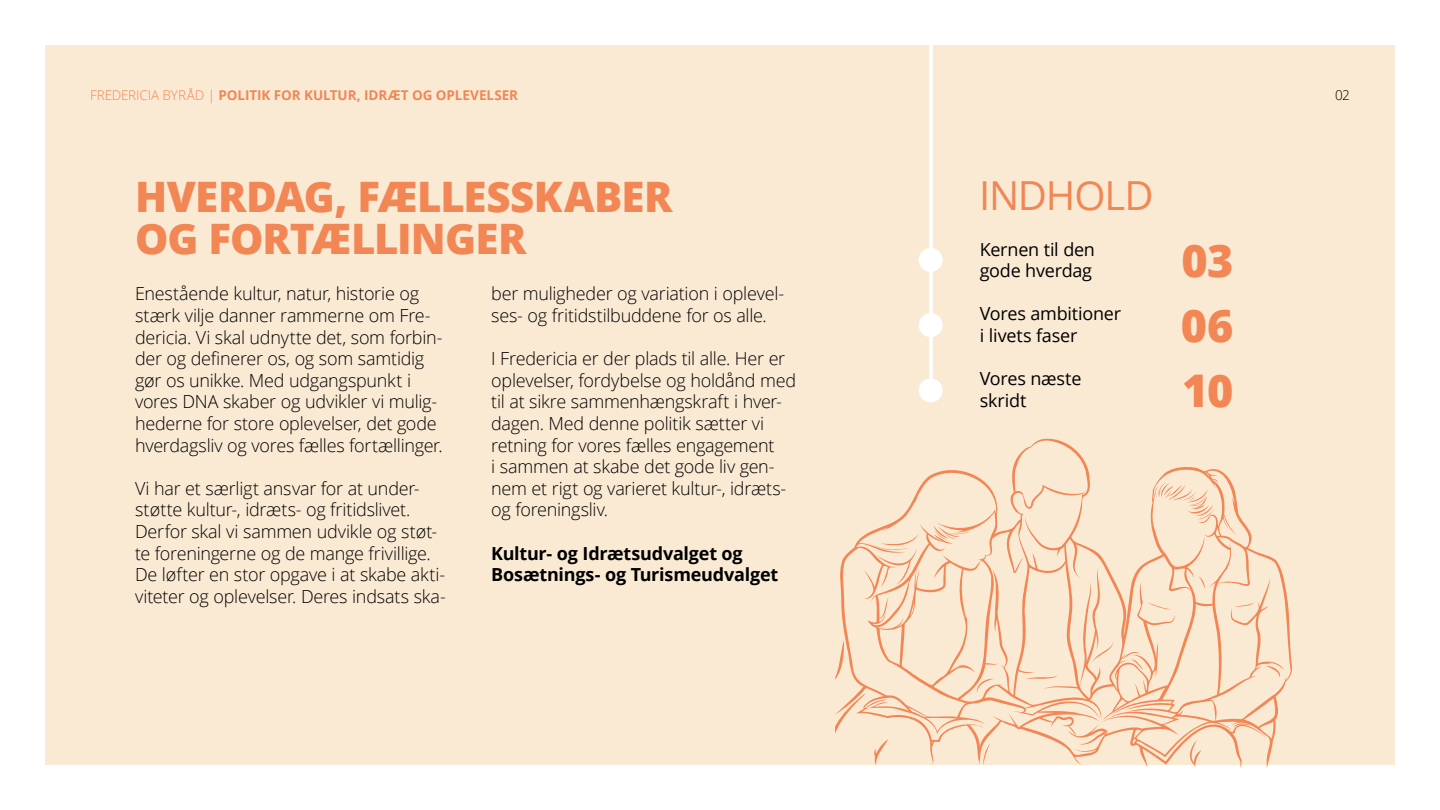
<style>
.page{position:relative;width:1440px;height:810px;background:#fff}
.page>*{position:absolute;margin:0;border:0;box-sizing:border-box;transform-origin:0 0}
.FK_brød{font:800 45px "Open Sans";color:#f28655}
.FK_Rubrik_Screen{font:800 42px/42px "Open Sans";letter-spacing:-.02em;color:#f28655}
.FK_Rubrik_Screen-2{font:40.05px "Open Sans";letter-spacing:-.03em;color:#f28655}
.FK_brød-2{font:300 18px/21.6px "Open Sans";letter-spacing:-.015em;color:#000}
.FK_brød-3{font:18px/21.6px "Open Sans";letter-spacing:-.015em;color:#000}
.FK_brød-4{font:700 18px/21.6px "Open Sans";letter-spacing:-.01em;color:#000}
.t1{font:700 13.5px "Open Sans";letter-spacing:-.01em;color:#f28655}
.t2{font:300 13.5px "Open Sans";color:#000}
.s1{font-weight:300}
</style>
<div class="page">
<div style="left:45px;top:45px;width:1350px;height:720px;background:#faead4"></div>
<hr style="left:929px;top:45px;width:4px;height:345px;background:#fff">
<div style="left:919px;top:248px;width:24px;height:24px;background:#fff;border-radius:50%"></div>
<div style="left:919px;top:313px;width:24px;height:24px;background:#fff;border-radius:50%"></div>
<div style="left:919px;top:378px;width:24px;height:24px;background:#fff;border-radius:50%"></div>
<svg style="left:835px;top:438px;width:457px;height:330px"></svg>
<svg style="left:1266px;top:666px;width:14px;height:12px"></svg>
<svg style="left:1234px;top:602px;width:22px;height:5px"></svg>
<svg style="left:1199px;top:576px;width:6px;height:13px"></svg>
<svg style="left:1233px;top:723px;width:18px;height:4px"></svg>
<svg style="left:1187px;top:740px;width:15px;height:27px"></svg>
<svg style="left:1123px;top:649px;width:20px;height:20px"></svg>
<p class="t1" style="left:90px;top:85px;width:430px"><span class="s1">FREDERICIA BYRÅD |</span> POLITIK FOR KULTUR, IDRÆT OG OPLEVELSER</p>
<p class="t2" style="left:1335px;top:85px;width:16px">02</p>
<p class="FK_Rubrik_Screen" style="left:135px;top:174px;width:539px">HVERDAG, FÆLLESSKABER<br>OG FORTÆLLINGER</p>
<p class="FK_brød-2" style="left:135px;top:283px;width:309px">Enestående kultur, natur, historie og stærk vilje danner rammerne om Fre&shy;dericia. Vi skal udnytte det, som forbin&shy;der og definerer os, og som samtidig gør os unikke. Med udgangspunkt i vores DNA skaber og udvikler vi mulig&shy;hederne for store oplevelser, det gode hverdagsliv og vores fælles fortællinger.</p>
<p class="FK_brød-2" style="left:135px;top:477px;width:312px">Vi har et særligt ansvar for at under&shy;støtte kultur-, idræts- og fritidslivet.<br>Derfor skal vi sammen udvikle og støt&shy;te foreningerne og de mange frivillige.<br>De løfter en stor opgave i at skabe akti&shy;viteter og oplevelser. Deres indsats ska-</p>
<p class="FK_brød-2" style="left:491px;top:283px;width:295px">ber muligheder og variation i oplevel&shy;ses- og fritidstilbuddene for os alle.</p>
<p class="FK_brød-2" style="left:491px;top:347px;width:306px">I Fredericia er der plads til alle. Her er oplevelser, fordybelse og holdånd med til at sikre sammenhængskraft i hver&shy;dagen. Med denne politik sætter vi retning for vores fælles engagement<br>i sammen at skabe det gode liv gen&shy;nem et rigt og varieret kultur-, idræts&shy;og foreningsliv.</p>
<p class="FK_brød-4" style="left:491px;top:542px;width:289px">Kultur- og Idrætsudvalget og<br>Bosætnings- og Turismeudvalget</p>
<p class="FK_Rubrik_Screen-2" style="left:979px;top:168px;width:176px">INDHOLD</p>
<p class="FK_brød-3" style="left:980px;top:238px;width:117px">Kernen til den gode hverdag</p>
<p class="FK_brød" style="left:1181px;top:227px;width:54px">03</p>
<p class="FK_brød-3" style="left:980px;top:303px;width:143px">Vores ambitioner i livets faser</p>
<p class="FK_brød" style="left:1181px;top:291px;width:54px">06</p>
<p class="FK_brød-3" style="left:980px;top:367px;width:103px">Vores næste skridt</p>
<p class="FK_brød" style="left:1182px;top:356px;width:53px">10</p>
</div>
